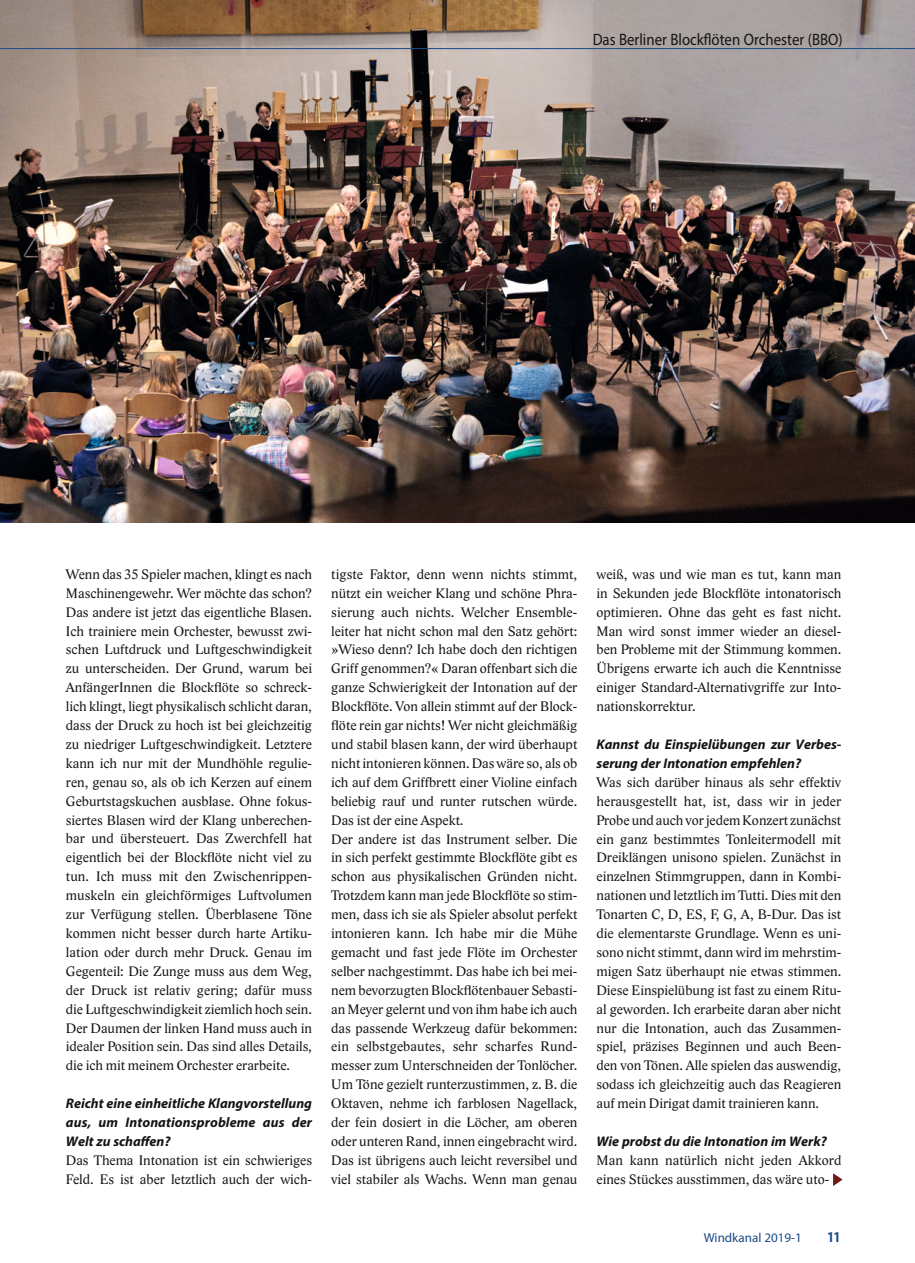
<style>
.page{position:relative;width:915px;height:1263px;background:#fff}
.page>*{position:absolute;margin:0;border:0;box-sizing:border-box;transform-origin:0 0}
.t1{font:16.5px "Myriad Pro";color:#131413;scale:.9 1}
.t2{font:700 condensed 15px "Myriad Pro";color:#1a4b89}
.t3{font:14.1px/18.9px "Lido STF";color:#131413;text-align:justify}
.t4{font:italic 700 13.95px/18.9px "Myriad Pro";color:#131413}
.t5{font:13.05px "Myriad Pro";color:#1a4b89}
</style>
<div class="page">
<img style="left:0;top:0;width:914px;height:522px">
<svg style="left:833px;top:1173px;width:9px;height:13px"></svg>
<hr style="left:0;top:48px;width:914px;height:1px;background:#1a4b89">
<p class="t1" style="left:592px;top:29px;width:279px">Das Berliner Blockflöten Orchester (BBO)</p>
<p class="t3" style="left:66px;top:565px;width:247px">Wenn das 35 Spieler machen, klingt es nach Maschinengewehr. Wer möchte das schon?<br>Das andere ist jetzt das eigentliche Blasen.<br>Ich trainiere mein Orchester, bewusst zwi&shy;schen Luftdruck und Luftgeschwindigkeit zu unterscheiden. Der Grund, warum bei AnfängerInnen die Blockflöte so schreck&shy;lich klingt, liegt physikalisch schlicht daran, dass der Druck zu hoch ist bei gleichzeitig zu niedriger Luftgeschwindigkeit. Letztere kann ich nur mit der Mundhöhle regulie&shy;ren, genau so, als ob ich Kerzen auf einem Geburtstagskuchen ausblase. Ohne fokus&shy;siertes Blasen wird der Klang unberechen&shy;bar und übersteuert. Das Zwerchfell hat eigentlich bei der Blockflöte nicht viel zu tun. Ich muss mit den Zwischenrippen&shy;muskeln ein gleichförmiges Luftvolumen zur Verfügung stellen. Überblasene Töne kommen nicht besser durch harte Artiku&shy;lation oder durch mehr Druck. Genau im Gegenteil: Die Zunge muss aus dem Weg, der Druck ist relativ gering; dafür muss die Luftgeschwindigkeit ziemlich hoch sein.<br>Der Daumen der linken Hand muss auch in idealer Position sein. Das sind alles Details, die ich mit meinem Orchester erarbeite.</p>
<p class="t4" style="left:66px;top:1093px;width:247px;text-align:justify">Reicht eine einheitliche Klangvorstellung aus, um Intonationsprobleme aus der Welt zu schaffen?</p>
<p class="t3" style="left:66px;top:1151px;width:247px">Das Thema Intonation ist ein schwieriges<br>Feld. Es ist aber letztlich auch der wich-</p>
<p class="t3" style="left:331px;top:565px;width:247px;text-align:left">tigste Faktor, denn wenn nichts stimmt, nützt ein weicher Klang und schöne Phra&shy;sierung auch nichts. Welcher Ensemble&shy;leiter hat nicht schon mal den Satz gehört: »Wieso denn? Ich habe doch den richtigen Griff genommen?« Daran offenbart sich die ganze Schwierigkeit der Intonation auf der Blockflöte. Von allein stimmt auf der Block&shy;flöte rein gar nichts! Wer nicht gleichmäßig und stabil blasen kann, der wird überhaupt nicht intonieren können. Das wäre so, als ob ich auf dem Griffbrett einer Violine einfach beliebig rauf und runter rutschen würde.<br>Das ist der eine Aspekt.<br>Der andere ist das Instrument selber. Die in sich perfekt gestimmte Blockflöte gibt es schon aus physikalischen Gründen nicht.<br>Trotzdem kann man jede Blockflöte so stim&shy;men, dass ich sie als Spieler absolut perfekt intonieren kann. Ich habe mir die Mühe gemacht und fast jede Flöte im Orchester selber nachgestimmt. Das habe ich bei mei&shy;nem bevorzugten Blockflötenbauer Sebasti&shy;an Meyer gelernt und von ihm habe ich auch das passende Werkzeug dafür bekommen: ein selbstgebautes, sehr scharfes Rund&shy;messer zum Unterschneiden der Tonlöcher.<br>Um Töne gezielt runterzustimmen, z. B. die Oktaven, nehme ich farblosen Nagellack, der fein dosiert in die Löcher, am oberen oder unteren Rand, innen eingebracht wird.<br>Das ist übrigens auch leicht reversibel und viel stabiler als Wachs. Wenn man genau</p>
<p class="t3" style="left:596px;top:565px;width:246px">weiß, was und wie man es tut, kann man in Sekunden jede Blockflöte intonatorisch optimieren. Ohne das geht es fast nicht.<br>Man wird sonst immer wieder an diesel&shy;ben Probleme mit der Stimmung kommen.<br>Übrigens erwarte ich auch die Kenntnisse einiger Standard-Alternativgriffe zur Into&shy;nationskorrektur.</p>
<p class="t4" style="left:596px;top:734px;width:246px">Kannst du Einspielübungen zur Verbes&shy;serung der Intonation empfehlen?</p>
<p class="t3" style="left:596px;top:773px;width:246px">Was sich darüber hinaus als sehr effektiv herausgestellt hat, ist, dass wir in jeder Probe und auch vor jedem Konzert zunächst ein ganz bestimmtes Tonleitermodell mit Dreiklängen unisono spielen. Zunächst in einzelnen Stimmgruppen, dann in Kombi&shy;nationen und letztlich im Tutti. Dies mit den Tonarten C, D, ES, F, G, A, B-Dur. Das ist die elementarste Grundlage. Wenn es uni&shy;sono nicht stimmt, dann wird im mehrstim&shy;migen Satz überhaupt nie etwas stimmen.<br>Diese Einspielübung ist fast zu einem Ritu&shy;al geworden. Ich erarbeite daran aber nicht nur die Intonation, auch das Zusammen&shy;spiel, präzises Beginnen und auch Been&shy;den von Tönen. Alle spielen das auswendig, sodass ich gleichzeitig auch das Reagieren auf mein Dirigat damit trainieren kann.</p>
<p class="t4" style="left:596px;top:1131px;width:232px">Wie probst du die Intonation im Werk?</p>
<p class="t3" style="left:596px;top:1151px;width:246px">Man kann natürlich nicht jeden Akkord eines Stückes ausstimmen, das wäre uto-</p>
<p class="t5" style="left:703px;top:1230px;width:99px">Windkanal 2019-1</p>
<p class="t2" style="left:827px;top:1228px;width:14px">11</p>
</div>
